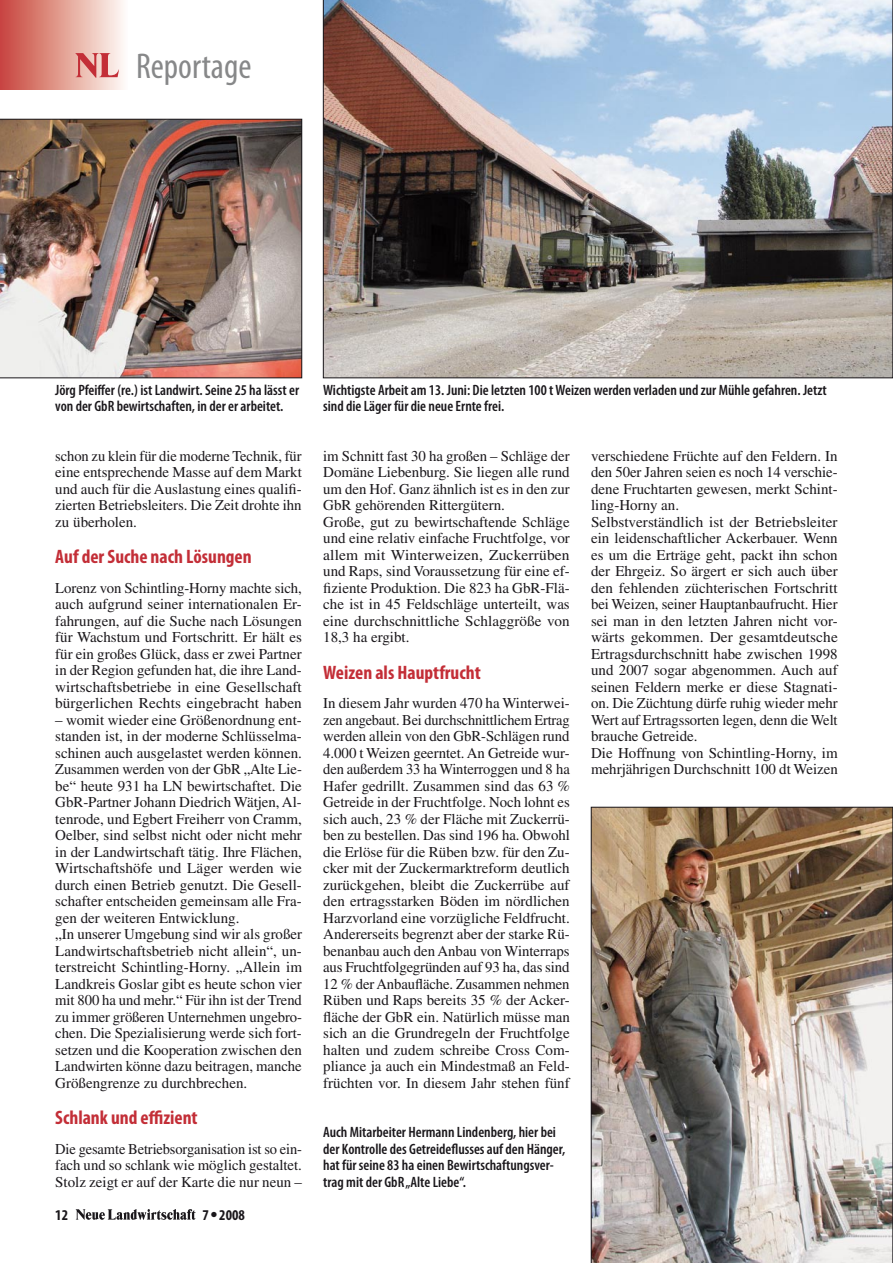
<style>
.page{position:relative;width:893px;height:1263px;background:#fff}
.page>*{position:absolute;margin:0;border:0;box-sizing:border-box;transform-origin:0 0}
.t1{font:condensed 36px "Myriad Pro";color:#878889}
.t2{font:700 condensed 19.5px "Myriad Pro";color:#c32e37}
.t3{font:15px/16.5px "Times LT Std";color:#1a171b;text-align:justify}
.t4{font:600 condensed 15px/16.5px "Myriad Pro";color:#1a171b}
.t5{font:700 condensed 15px "Myriad Pro";color:#1a171b}
</style>
<div class="page">
<svg style="left:76px;top:1209px;width:120px;height:11px"></svg>
<div style="left:0;top:0;width:128px;height:89px;background:linear-gradient(to right,#c84439,#fffdf5)"></div>
<svg style="left:75px;top:53px;width:44px;height:25px"></svg>
<img style="left:323px;top:0;width:570px;height:378px">
<img style="left:591px;top:807px;width:302px;height:456px">
<img style="left:0;top:119px;width:302px;height:259px">
<h1 class="t1" style="left:136px;top:44px;width:117px">Reportage</h1>
<p class="t4" style="left:55px;top:381px;width:245px">Jörg Pfeiffer (re.) ist Landwirt. Seine 25 ha lässt er von der GbR bewirtschaften, in der er arbeitet.</p>
<p class="t3" style="left:55px;top:447px;width:248px">schon zu klein für die moderne Technik, für eine entsprechende Masse auf dem Markt und auch für die Auslastung eines qualifi&shy;zierten Betriebsleiters. Die Zeit drohte ihn zu überholen.</p>
<h2 class="t2" style="left:55px;top:544px;width:198px">Auf der Suche nach Lösungen</h2>
<p class="t3" style="left:55px;top:579px;width:248px">Lorenz von Schintling-Horny machte sich, auch aufgrund seiner internationalen Er&shy;fahrungen, auf die Suche nach Lösungen für Wachstum und Fortschritt. Er hält es für ein großes Glück, dass er zwei Partner in der Region gefunden hat, die ihre Land&shy;wirtschaftsbetriebe in eine Gesellschaft bürgerlichen Rechts eingebracht haben</p>
<p class="t3" style="left:55px;top:711px;width:248px;text-align:left">– womit wieder eine Größenordnung ent&shy;standen ist, in der moderne Schlüsselma&shy;schinen auch ausgelastet werden können.<br>Zusammen werden von der GbR „Alte Lie&shy;be“ heute 931 ha LN bewirtschaftet. Die GbR-Partner Johann Diedrich Wätjen, Al&shy;tenrode, und Egbert Freiherr von Cramm, Oelber, sind selbst nicht oder nicht mehr in der Landwirtschaft tätig. Ihre Flächen, Wirtschaftshöfe und Läger werden wie durch einen Betrieb genutzt. Die Gesell&shy;schafter entscheiden gemeinsam alle Fra&shy;gen der weiteren Entwicklung.<br>„In unserer Umgebung sind wir als großer Landwirtschaftsbetrieb nicht allein“, un&shy;terstreicht Schintling-Horny. „Allein im Landkreis Goslar gibt es heute schon vier mit 800 ha und mehr.“ Für ihn ist der Trend zu immer größeren Unternehmen ungebro&shy;chen. Die Spezialisierung werde sich fort&shy;setzen und die Kooperation zwischen den Landwirten könne dazu beitragen, manche Größengrenze zu durchbrechen.</p>
<h2 class="t2" style="left:55px;top:1105px;width:144px">Schlank und effizient</h2>
<p class="t3" style="left:55px;top:1140px;width:248px">Die gesamte Betriebsorganisation ist so ein&shy;fach und so schlank wie möglich gestaltet.<br>Stolz zeigt er auf der Karte die nur neun –</p>
<p class="t5" style="left:55px;top:1205px;width:14px">12</p>
<p class="t5" style="left:202px;top:1205px;width:44px">7 2008</p>
<p class="t4" style="left:323px;top:381px;width:505px">Wichtigste Arbeit am 13. Juni: Die letzten 100 t Weizen werden verladen und zur Mühle gefahren. Jetzt sind die Läger für die neue Ernte frei.</p>
<p class="t3" style="left:323px;top:447px;width:248px;text-align:left">im Schnitt fast 30 ha großen – Schläge der Domäne Liebenburg. Sie liegen alle rund um den Hof. Ganz ähnlich ist es in den zur GbR gehörenden Rittergütern.<br>Große, gut zu bewirtschaftende Schläge und eine relativ einfache Fruchtfolge, vor allem mit Winterweizen, Zuckerrüben und Raps, sind Voraussetzung für eine ef&shy;fiziente Produktion. Die 823 ha GbR-Flä&shy;che ist in 45 Feldschläge unterteilt, was eine durchschnittliche Schlaggröße von 18,3 ha ergibt.</p>
<h2 class="t2" style="left:323px;top:660px;width:159px">Weizen als Hauptfrucht</h2>
<p class="t3" style="left:323px;top:695px;width:248px">In diesem Jahr wurden 470 ha Winterwei&shy;zen angebaut. Bei durchschnittlichem Ertrag werden allein von den GbR-Schlägen rund 4.000 t Weizen geerntet. An Getreide wur&shy;den außerdem 33 ha Winterroggen und 8 ha Hafer gedrillt. Zusammen sind das 63 % Getreide in der Fruchtfolge. Noch lohnt es sich auch, 23 % der Fläche mit Zuckerrü&shy;ben zu bestellen. Das sind 196 ha. Obwohl die Erlöse für die Rüben bzw. für den Zu&shy;cker mit der Zuckermarktreform deutlich zurückgehen, bleibt die Zuckerrübe auf den ertragsstarken Böden im nördlichen Harzvorland eine vorzügliche Feldfrucht.<br>Andererseits begrenzt aber der starke Rü&shy;benanbau auch den Anbau von Winterraps aus Fruchtfolgegründen auf 93 ha, das sind 12 % der Anbaufläche. Zusammen nehmen Rüben und Raps bereits 35 % der Acker&shy;fläche der GbR ein. Natürlich müsse man sich an die Grundregeln der Fruchtfolge halten und zudem schreibe Cross Com&shy;pliance ja auch ein Mindestmaß an Feld&shy;früchten vor. In diesem Jahr stehen fünf</p>
<p class="t4" style="left:323px;top:1123px;width:244px">Auch Mitarbeiter Hermann Lindenberg, hier bei der Kontrolle des Getreideflusses auf den Hänger, hat für seine 83 ha einen Bewirtschaftungsver&shy;trag mit der GbR „Alte Liebe“.</p>
<p class="t3" style="left:591px;top:447px;width:248px;text-align:left">verschiedene Früchte auf den Feldern. In den 50er Jahren seien es noch 14 verschie&shy;dene Fruchtarten gewesen, merkt Schint&shy;ling-Horny an.<br>Selbstverständlich ist der Betriebsleiter ein leidenschaftlicher Ackerbauer. Wenn es um die Erträge geht, packt ihn schon der Ehrgeiz. So ärgert er sich auch über den fehlenden züchterischen Fortschritt bei Weizen, seiner Hauptanbaufrucht. Hier sei man in den letzten Jahren nicht vor&shy;wärts gekommen. Der gesamtdeutsche Ertragsdurchschnitt habe zwischen 1998 und 2007 sogar abgenommen. Auch auf seinen Feldern merke er diese Stagnati&shy;on. Die Züchtung dürfe ruhig wieder mehr Wert auf Ertragssorten legen, denn die Welt brauche Getreide.<br>Die Hoffnung von Schintling-Horny, im mehrjährigen Durchschnitt 100 dt Weizen</p>
</div>
